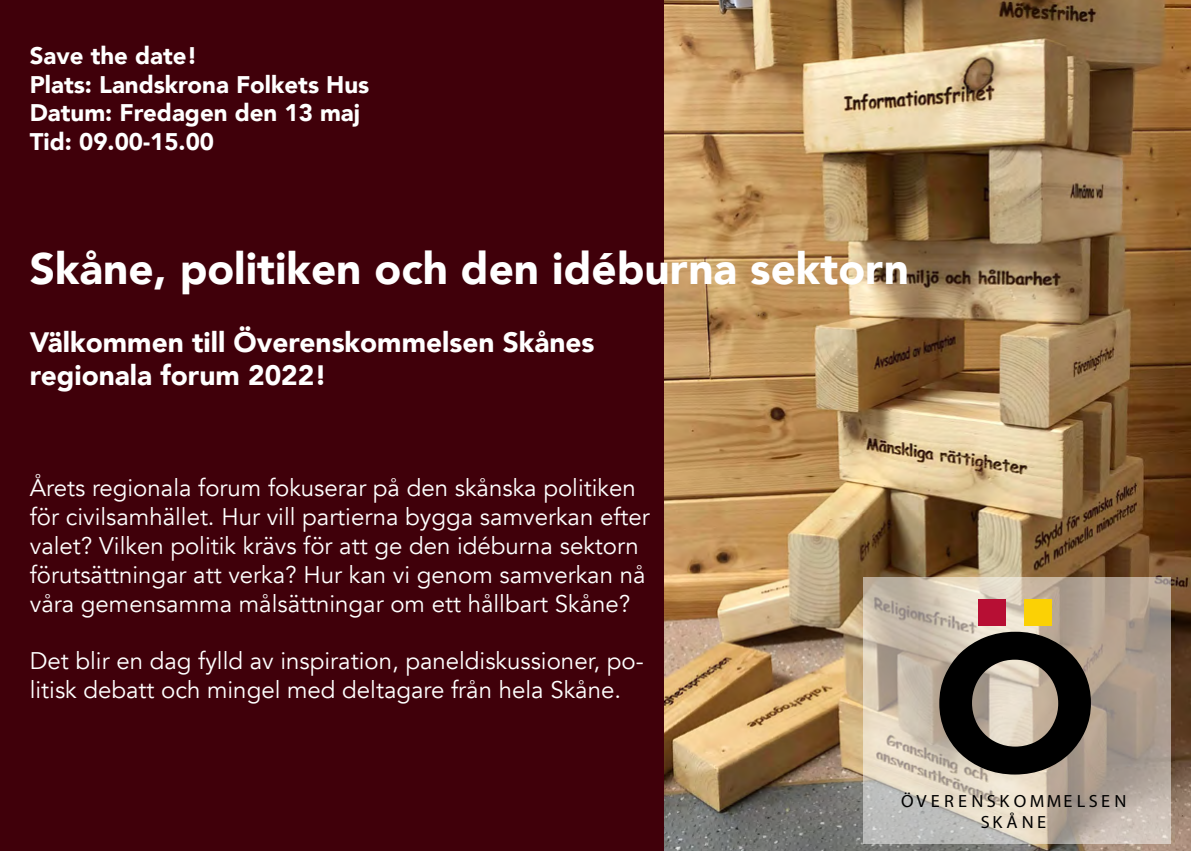
<style>
.page{position:relative;width:1191px;height:851px;background:#fff}
.page>*{position:absolute;margin:0;border:0;box-sizing:border-box;transform-origin:0 0}
.t1{font:900 44px "Avenir";color:#fff}
.t2{font:900 28px/33.6px "Avenir";color:#fff}
.t3{font:24px/28.8px "Avenir";color:#fff}
.t4{font:900 24px/28.8px "Avenir";color:#fff}
.t5{font:17.6px/21.4px "Myriad Pro";letter-spacing:.195em;color:#000;text-align:center}
</style>
<div class="page">
<div style="left:0;top:0;width:1191px;height:850px;background:#40000a"></div>
<img style="left:665px;top:0;width:526px;height:850px">
<svg style="left:863px;top:577px;width:308px;height:266px;background:#c2b6a7"></svg>
<svg style="left:939px;top:631px;width:152px;height:143px;background:#625b53"></svg>
<svg style="left:978px;top:599px;width:27px;height:26px"></svg>
<svg style="left:1024px;top:599px;width:27px;height:26px"></svg>
<p class="t4" style="left:30px;top:40px;width:341px">Save the date!<br>Plats: Landskrona Folkets Hus<br>Datum: Fredagen den 13 maj<br>Tid: 09.00-15.00</p>
<h1 class="t1" style="left:30px;top:231px;width:881px">Skåne, politiken och den idéburna sektorn</h1>
<p class="t2" style="left:30px;top:324px;width:566px">Välkommen till Överenskommelsen Skånes regionala forum 2022!</p>
<p class="t3" style="left:30px;top:474px;width:621px">Årets regionala forum fokuserar på den skånska politiken för civilsamhället. Hur vill partierna bygga samverkan efter valet? Vilken politik krävs för att ge den idéburna sektorn förutsättningar att verka? Hur kan vi genom samverkan nå våra gemensamma målsättningar om ett hållbart Skåne?</p>
<p class="t3" style="left:30px;top:647px;width:615px">Det blir en dag fylld av inspiration, paneldiskussioner, po&shy;litisk debatt och mingel med deltagare från hela Skåne.</p>
<p class="t5" style="left:901px;top:789px;width:227px">ÖVERENSKOMMELSEN<br>SKÅNE</p>
</div>
